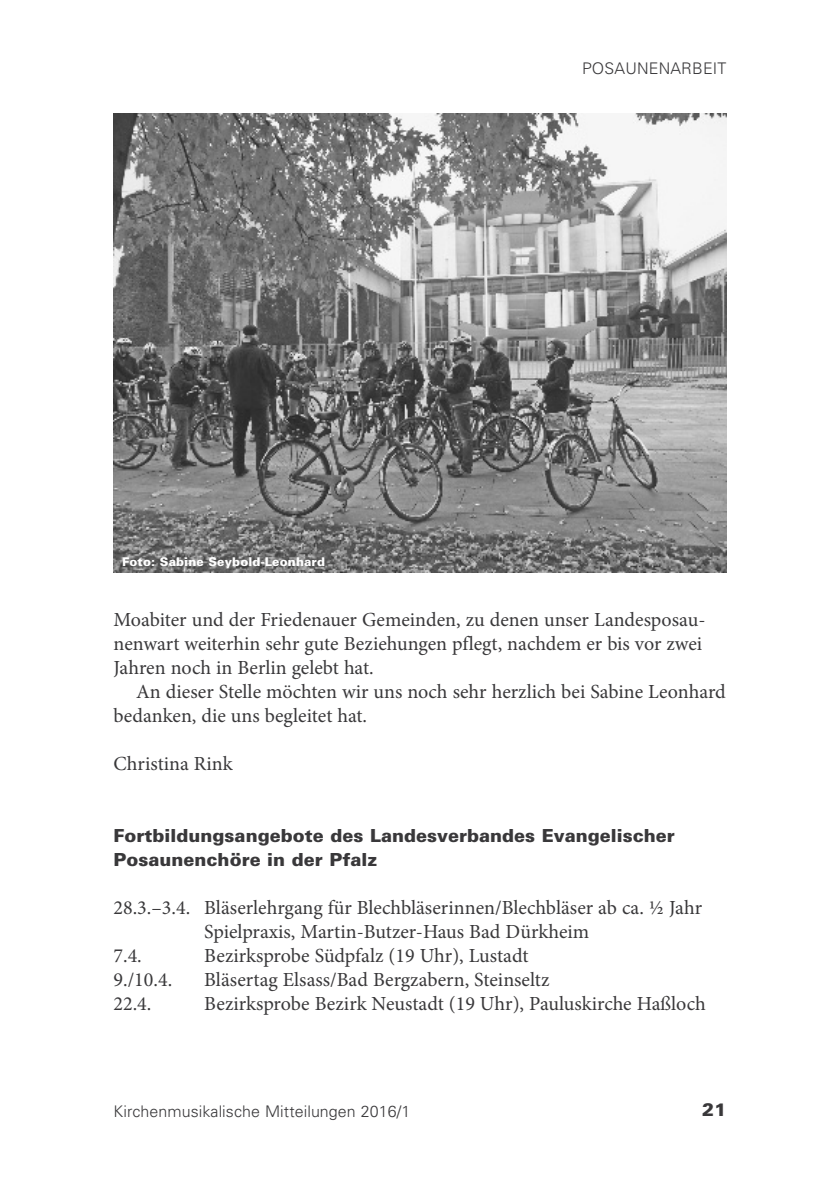
<style>
.page{position:relative;width:840px;height:1191px;background:#fff}
.page>*{position:absolute;margin:0;border:0;box-sizing:border-box;transform-origin:0 0}
.t1{font:20px/24px "Minion Pro";color:#39383a}
.t2{font:900 18px/24px "Univers";color:#39383a}
.t3{font:300 16px "Univers";letter-spacing:.005em;color:#39383a}
.t4{font:900 12px "Univers";letter-spacing:.01em;color:#fff}
</style>
<div class="page">
<img style="left:113px;top:113px;width:613px;height:460px">
<p class="t4" style="left:122px;top:557px;width:204px">Foto: Sabine Seybold-Leonhard</p>
<p class="t3" style="left:581px;top:62px;width:146px">POSAUNENARBEIT</p>
<p class="t1" style="left:113px;top:609px;width:593px">Moabiter und der Friedenauer Gemeinden, zu denen unser Landesposau&shy;nenwart weiterhin sehr gute Beziehungen pflegt, nachdem er bis vor zwei<br>Jahren noch in Berlin gelebt hat.</p>
<p class="t1" style="left:113px;top:681px;width:613px;text-indent:23px">An dieser Stelle möchten wir uns noch sehr herzlich bei Sabine Leonhard bedanken, die uns begleitet hat.</p>
<p class="t1" style="left:113px;top:753px;width:121px">Christina Rink</p>
<p class="t2" style="left:113px;top:825px;width:562px">Fortbildungsangebote des Landesverbandes Evangelischer<br>Posaunenchöre in der Pfalz</p>
<p class="t1" style="left:113px;top:897px;width:590px">28.3.–3.4. Bläserlehrgang für Blechbläserinnen/Blechbläser ab ca. ½ Jahr</p>
<p class="t1" style="left:204px;top:921px;width:386px">Spielpraxis, Martin-Butzer-Haus Bad Dürkheim</p>
<p class="t1" style="left:113px;top:945px;width:30px">7.4.</p>
<p class="t1" style="left:204px;top:945px;width:325px">Bezirksprobe Südpfalz (19 Uhr), Lustadt</p>
<p class="t1" style="left:113px;top:969px;width:60px">9./10.4.</p>
<p class="t1" style="left:204px;top:969px;width:346px">Bläsertag Elsass/Bad Bergzabern, Steinseltz</p>
<p class="t1" style="left:113px;top:993px;width:39px">22.4.</p>
<p class="t1" style="left:204px;top:993px;width:502px">Bezirksprobe Bezirk Neustadt (19 Uhr), Pauluskirche Haßloch</p>
<p class="t3" style="left:113px;top:1105px;width:298px">Kirchenmusikalische Mitteilungen 2016/1</p>
<p class="t2" style="left:701px;top:1099px;width:26px">21</p>
</div>
